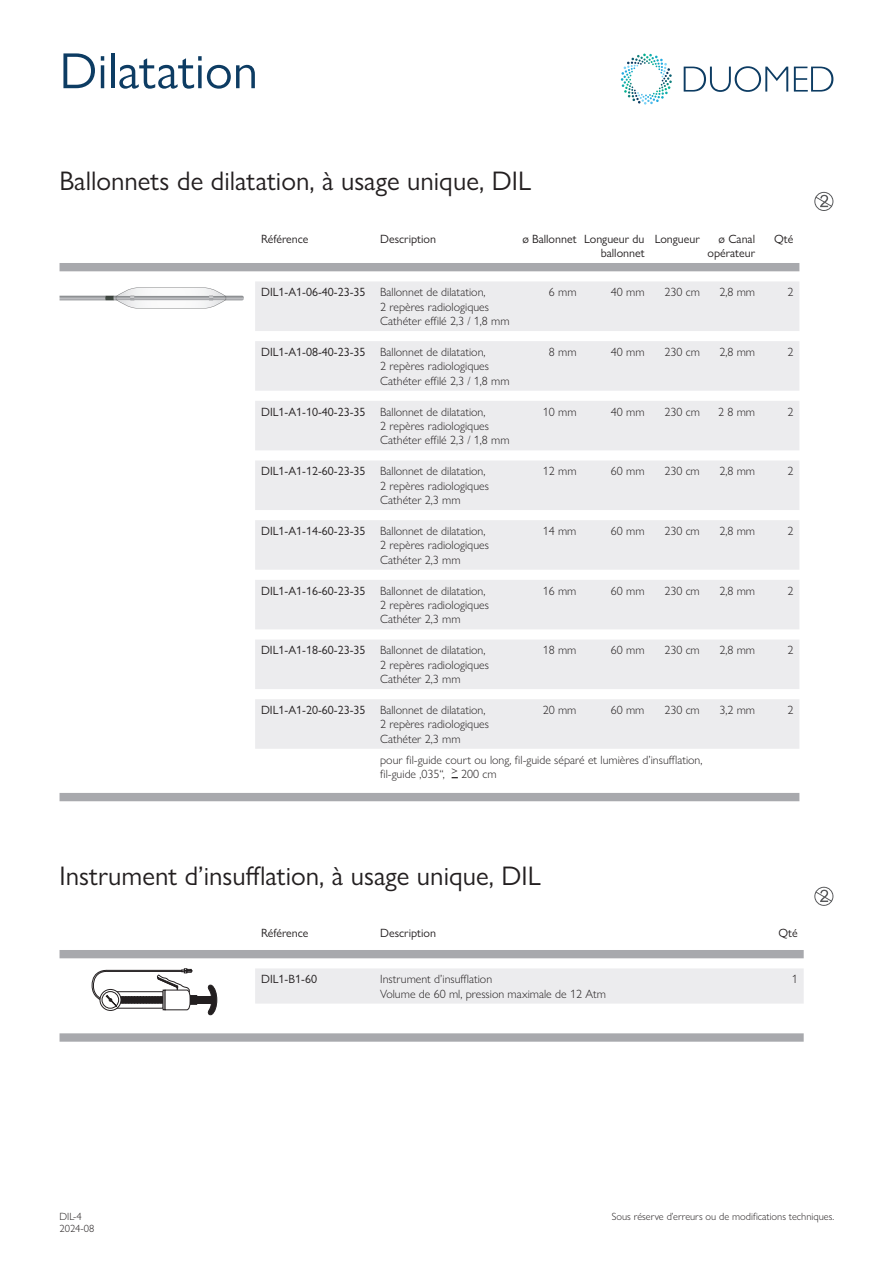
<style>
.page{position:relative;width:893px;height:1263px;background:#fff}
.page>*{position:absolute;margin:0;border:0;box-sizing:border-box;transform-origin:0 0}
.t1{font:51px "Gill Sans Nova";color:#0d3c63}
.Titel2{font:27px "Gill Sans Nova";color:#231f20}
.t2{font:300 12px "Gill Sans Nova";color:#231f20}
.t3{font:12px/14.4px "Gill Sans Nova";color:#231f20;text-align:right}
.t4{font:300 10.5px/12.6px "Gill Sans Nova";color:#231f20}
</style>
<div class="page">
<svg style="left:621px;top:54px;width:51px;height:51px"></svg>
<svg style="left:684px;top:66px;width:149px;height:26px"></svg>
<svg style="left:814px;top:192px;width:19px;height:19px"></svg>
<svg style="left:60px;top:263px;width:739px;height:538px"></svg>
<svg style="left:255px;top:281px;width:544px;height:468px;fill:#ececee"></svg>
<svg style="left:60px;top:287px;width:184px;height:22px"></svg>
<svg style="left:814px;top:887px;width:19px;height:19px"></svg>
<svg style="left:60px;top:950px;width:744px;height:92px"></svg>
<div style="left:255px;top:968px;width:549px;height:35px;background:#ececee"></div>
<div style="left:195px;top:996px;width:17px;height:8px;background:#231f20"></div>
<svg style="left:207px;top:985px;width:10px;height:30px"></svg>
<svg style="left:91px;top:968px;width:107px;height:44px"></svg>
<div style="left:102px;top:991px;width:17px;height:18px;border:1px solid #231f20;border-radius:50%"></div>
<h1 class="t1" style="left:60px;top:40px;width:200px">Dilatation</h1>
<p class="Titel2" style="left:60px;top:164px;width:473px">Ballonnets de dilatation, à usage unique, DIL</p>
<p class="t3" style="left:261px;top:231px;width:49px">Référence</p>
<p class="t3" style="left:380px;top:231px;width:57px">Description</p>
<p class="t3" style="left:522px;top:231px;width:56px">ø Ballonnet</p>
<p class="t3" style="left:584px;top:231px;width:62px">Longueur du</p>
<p class="t3" style="left:601px;top:246px;width:45px">ballonnet</p>
<p class="t3" style="left:655px;top:231px;width:47px">Longueur</p>
<p class="t3" style="left:707px;top:231px;width:49px">ø Canal opérateur</p>
<p class="t3" style="left:774px;top:231px;width:21px">Qté</p>
<p class="t3" style="left:261px;top:285px;width:106px">DIL1-A1-06-40-23-35</p>
<p class="t2" style="left:380px;top:285px;width:107px">Ballonnet de dilatation,</p>
<p class="t2" style="left:380px;top:299px;width:110px">2 repères radiologiques</p>
<p class="t2" style="left:380px;top:314px;width:131px">Cathéter effilé 2,3 / 1,8 mm</p>
<p class="t2" style="left:549px;top:285px;width:29px">6 mm</p>
<p class="t2" style="left:611px;top:285px;width:35px">40 mm</p>
<p class="t2" style="left:664px;top:285px;width:37px">230 cm</p>
<p class="t2" style="left:719px;top:285px;width:37px">2,8 mm</p>
<p class="t2" style="left:787px;top:285px;width:7px">2</p>
<p class="t3" style="left:261px;top:344px;width:106px">DIL1-A1-08-40-23-35</p>
<p class="t2" style="left:380px;top:344px;width:107px">Ballonnet de dilatation,</p>
<p class="t2" style="left:380px;top:359px;width:110px">2 repères radiologiques</p>
<p class="t2" style="left:380px;top:373px;width:131px">Cathéter effilé 2,3 / 1,8 mm</p>
<p class="t2" style="left:549px;top:344px;width:29px">8 mm</p>
<p class="t2" style="left:611px;top:344px;width:35px">40 mm</p>
<p class="t2" style="left:664px;top:344px;width:37px">230 cm</p>
<p class="t2" style="left:719px;top:344px;width:37px">2,8 mm</p>
<p class="t2" style="left:787px;top:344px;width:7px">2</p>
<p class="t3" style="left:261px;top:404px;width:106px">DIL1-A1-10-40-23-35</p>
<p class="t2" style="left:380px;top:404px;width:107px">Ballonnet de dilatation,</p>
<p class="t2" style="left:380px;top:419px;width:110px">2 repères radiologiques</p>
<p class="t2" style="left:380px;top:433px;width:131px">Cathéter effilé 2,3 / 1,8 mm</p>
<p class="t2" style="left:543px;top:404px;width:35px">10 mm</p>
<p class="t2" style="left:611px;top:404px;width:35px">40 mm</p>
<p class="t2" style="left:664px;top:404px;width:37px">230 cm</p>
<p class="t2" style="left:718px;top:404px;width:39px">2 8 mm</p>
<p class="t2" style="left:787px;top:404px;width:7px">2</p>
<p class="t3" style="left:261px;top:464px;width:106px">DIL1-A1-12-60-23-35</p>
<p class="t2" style="left:380px;top:464px;width:107px">Ballonnet de dilatation,</p>
<p class="t2" style="left:380px;top:478px;width:110px">2 repères radiologiques</p>
<p class="t2" style="left:380px;top:493px;width:82px">Cathéter 2,3 mm</p>
<p class="t2" style="left:543px;top:464px;width:35px">12 mm</p>
<p class="t2" style="left:611px;top:464px;width:35px">60 mm</p>
<p class="t2" style="left:664px;top:464px;width:37px">230 cm</p>
<p class="t2" style="left:719px;top:464px;width:37px">2,8 mm</p>
<p class="t2" style="left:787px;top:464px;width:7px">2</p>
<p class="t3" style="left:261px;top:523px;width:106px">DIL1-A1-14-60-23-35</p>
<p class="t2" style="left:380px;top:523px;width:107px">Ballonnet de dilatation,</p>
<p class="t2" style="left:380px;top:538px;width:110px">2 repères radiologiques</p>
<p class="t2" style="left:380px;top:552px;width:82px">Cathéter 2,3 mm</p>
<p class="t2" style="left:543px;top:523px;width:35px">14 mm</p>
<p class="t2" style="left:611px;top:523px;width:35px">60 mm</p>
<p class="t2" style="left:664px;top:523px;width:37px">230 cm</p>
<p class="t2" style="left:719px;top:523px;width:37px">2,8 mm</p>
<p class="t2" style="left:787px;top:523px;width:7px">2</p>
<p class="t3" style="left:261px;top:583px;width:106px">DIL1-A1-16-60-23-35</p>
<p class="t2" style="left:380px;top:583px;width:107px">Ballonnet de dilatation,</p>
<p class="t2" style="left:380px;top:598px;width:110px">2 repères radiologiques</p>
<p class="t2" style="left:380px;top:612px;width:82px">Cathéter 2,3 mm</p>
<p class="t2" style="left:543px;top:583px;width:35px">16 mm</p>
<p class="t2" style="left:611px;top:583px;width:35px">60 mm</p>
<p class="t2" style="left:664px;top:583px;width:37px">230 cm</p>
<p class="t2" style="left:719px;top:583px;width:37px">2,8 mm</p>
<p class="t2" style="left:787px;top:583px;width:7px">2</p>
<p class="t3" style="left:261px;top:643px;width:106px">DIL1-A1-18-60-23-35</p>
<p class="t2" style="left:380px;top:643px;width:107px">Ballonnet de dilatation,</p>
<p class="t2" style="left:380px;top:657px;width:110px">2 repères radiologiques</p>
<p class="t2" style="left:380px;top:672px;width:82px">Cathéter 2,3 mm</p>
<p class="t2" style="left:543px;top:643px;width:35px">18 mm</p>
<p class="t2" style="left:611px;top:643px;width:35px">60 mm</p>
<p class="t2" style="left:664px;top:643px;width:37px">230 cm</p>
<p class="t2" style="left:719px;top:643px;width:37px">2,8 mm</p>
<p class="t2" style="left:787px;top:643px;width:7px">2</p>
<p class="t3" style="left:261px;top:703px;width:106px">DIL1-A1-20-60-23-35</p>
<p class="t2" style="left:380px;top:702px;width:107px">Ballonnet de dilatation,</p>
<p class="t2" style="left:380px;top:717px;width:110px">2 repères radiologiques</p>
<p class="t2" style="left:380px;top:731px;width:82px">Cathéter 2,3 mm</p>
<p class="t2" style="left:543px;top:702px;width:35px">20 mm</p>
<p class="t2" style="left:611px;top:702px;width:35px">60 mm</p>
<p class="t2" style="left:664px;top:702px;width:37px">230 cm</p>
<p class="t2" style="left:719px;top:702px;width:37px">3,2 mm</p>
<p class="t2" style="left:787px;top:702px;width:7px">2</p>
<p class="t2" style="left:380px;top:752px;width:324px">pour fil-guide court ou long, fil-guide séparé et lumières d’insufflation,</p>
<p class="t2" style="left:380px;top:766px;width:118px">fil-guide ,035“, &gt; 200 cm</p>
<p class="Titel2" style="left:60px;top:859px;width:483px">Instrument d’insufflation, à usage unique, DIL</p>
<p class="t3" style="left:261px;top:926px;width:49px">Référence</p>
<p class="t3" style="left:380px;top:926px;width:57px">Description</p>
<p class="t3" style="left:778px;top:926px;width:21px">Qté</p>
<p class="t3" style="left:261px;top:972px;width:57px">DIL1-B1-60</p>
<p class="t2" style="left:380px;top:972px;width:114px">Instrument d’insufflation</p>
<p class="t2" style="left:380px;top:986px;width:227px">Volume de 60 ml, pression maximale de 12 Atm</p>
<p class="t2" style="left:792px;top:972px;width:7px">1</p>
<p class="t4" style="left:60px;top:1209px;width:36px">DIL-4<br>2024-08</p>
<p class="t4" style="left:612px;top:1209px;width:224px">Sous réserve d’erreurs ou de modifications techniques.</p>
</div>
